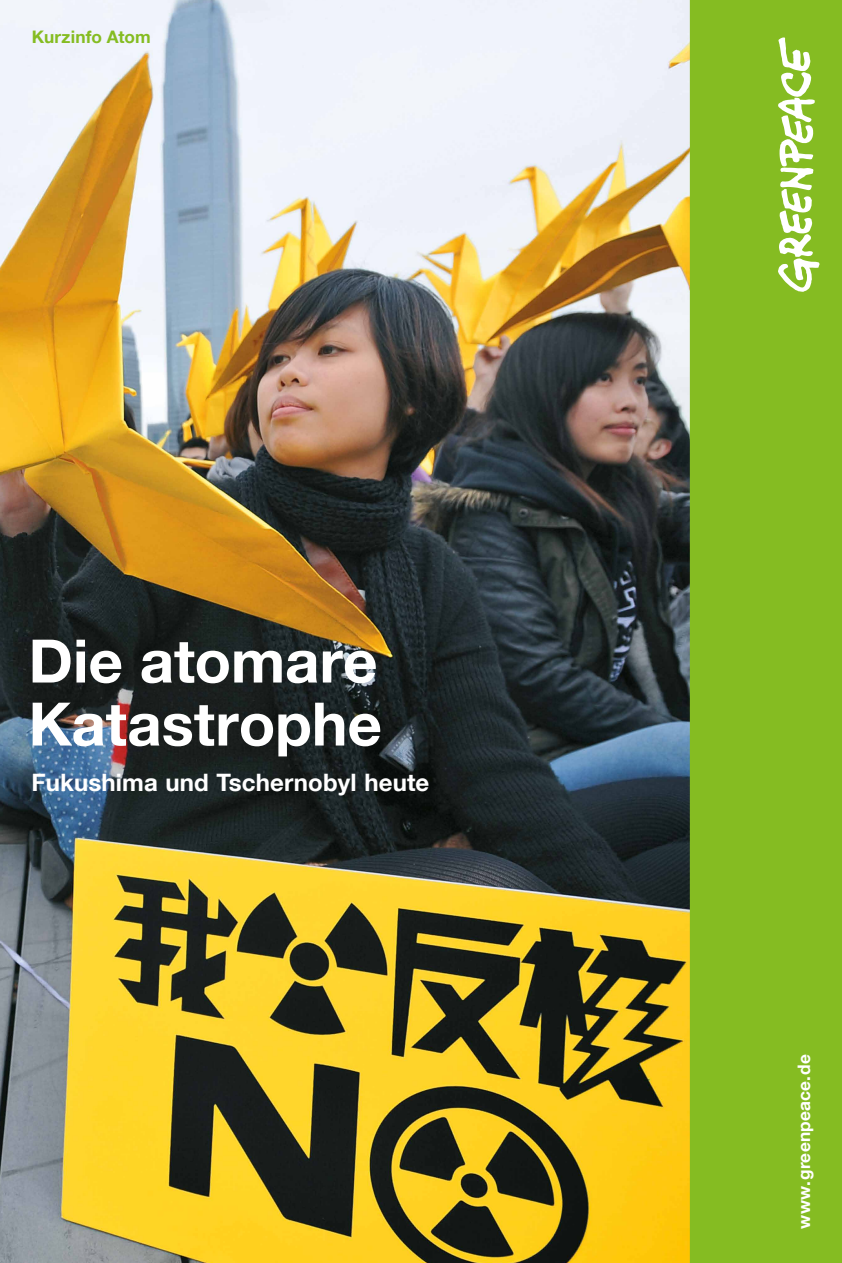
<style>
.page{position:relative;width:842px;height:1263px;background:#fff}
.page>*{position:absolute;margin:0;border:0;box-sizing:border-box;transform-origin:0 0}
.t1{font:700 60px/63px "Helvetica Neue LT Com";color:#fff}
.t2{font:700 24px "Helvetica Neue LT Com";letter-spacing:.005em;color:#fff}
.t3{font:700 17.25px "Helvetica Neue LT Com";letter-spacing:.01em;color:#fff}
.t4{font:700 17.25px "Helvetica Neue LT Com";letter-spacing:.005em;color:#85bc22}
</style>
<div class="page">
<img style="left:0;top:0;width:690px;height:1263px">
<div style="left:690px;top:0;width:152px;height:1263px;background:#85bc22"></div>
<svg style="left:778px;top:37px;width:41px;height:255px"></svg>
<p class="t4" style="left:32px;top:26px;width:120px">Kurzinfo Atom</p>
<h1 class="t1" style="left:28px;top:628px;width:355px">Die atomare<br>Katastrophe</h1>
<p class="t2" style="left:31px;top:767px;width:399px">Fukushima und Tschernobyl heute</p>
<p class="t3" style="left:793px;top:1229px;width:176px;rotate:-90deg">www.greenpeace.de</p>
</div>
